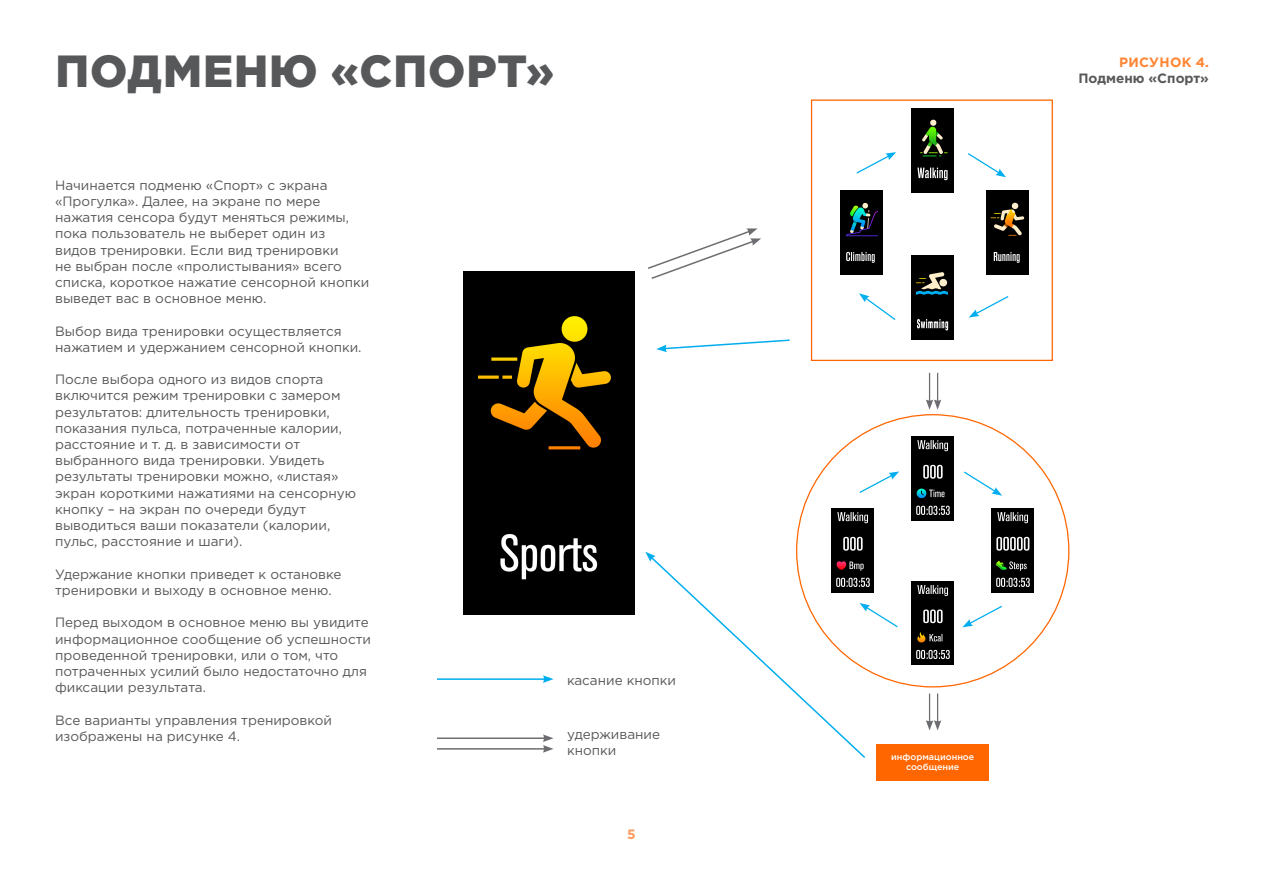
<style>
.page{position:relative;width:1263px;height:893px;background:#fff}
.page>*{position:absolute;margin:0;border:0;box-sizing:border-box;transform-origin:0 0}
.t1{font:900 45px "Gotham Pro";letter-spacing:.02em;color:#57585a}
.t2{font:13.5px/16.2px "Gotham Pro";color:#57585a}
.t3{font:700 13.5px "Gotham Pro";color:#57585a}
.t4{font:700 13.5px "Gotham Pro";letter-spacing:.02em;color:#ff8533}
.t5{font:700 13.5px "Gotham Pro";color:#ff9c59}
.t6{font:500 9px/10.8px "Gotham Pro";color:#fff;text-align:center}
</style>
<div class="page">
<img style="left:463px;top:272px;width:172px;height:342px">
<div style="left:876px;top:745px;width:113px;height:36px;background:#f60"></div>
<hr style="left:437px;top:678px;width:108px;height:2px;background:#00aeef">
<svg style="left:543px;top:675px;width:10px;height:8px"></svg>
<svg style="left:656px;top:339px;width:134px;height:13px"></svg>
<hr style="left:437px;top:737px;width:108px;height:2px;background:#6c6d70">
<hr style="left:437px;top:748px;width:108px;height:2px;background:#6c6d70">
<svg style="left:543px;top:734px;width:10px;height:19px"></svg>
<img style="left:912px;top:437px;width:42px;height:83px">
<img style="left:912px;top:581px;width:42px;height:84px">
<img style="left:832px;top:509px;width:42px;height:43px">
<img style="left:992px;top:509px;width:41px;height:84px">
<svg style="left:859px;top:471px;width:40px;height:22px"></svg>
<img style="left:840px;top:191px;width:42px;height:83px">
<img style="left:912px;top:256px;width:41px;height:84px">
<img style="left:986px;top:191px;width:42px;height:83px">
<img style="left:912px;top:108px;width:41px;height:84px">
<div style="left:811px;top:99px;width:242px;height:262px;border:1px solid #f60"></div>
<svg style="left:856px;top:152px;width:40px;height:22px"></svg>
<svg style="left:969px;top:296px;width:40px;height:21px"></svg>
<svg style="left:968px;top:153px;width:38px;height:24px"></svg>
<svg style="left:859px;top:293px;width:37px;height:27px"></svg>
<svg style="left:962px;top:605px;width:40px;height:22px"></svg>
<svg style="left:964px;top:471px;width:38px;height:25px"></svg>
<svg style="left:645px;top:552px;width:254px;height:206px"></svg>
<svg style="left:926px;top:373px;width:15px;height:37px"></svg>
<hr style="left:937px;top:693px;width:1px;height:30px;background:#6c6d70">
<hr style="left:929px;top:693px;width:1px;height:30px;background:#6c6d70">
<svg style="left:926px;top:720px;width:15px;height:10px"></svg>
<svg style="left:648px;top:228px;width:113px;height:51px"></svg>
<h1 class="t1" style="left:56px;top:45px;width:500px">ПОДМЕНЮ «СПОРТ»</h1>
<p class="t2" style="left:55px;top:177px;width:316px">Начинается подменю «Спорт» с экрана «Прогулка». Далее, на экране по мере нажатия сенсора будут меняться режимы, пока пользователь не выберет один из видов тренировки. Если вид тренировки<br>не выбран после «пролистывания» всего списка, короткое нажатие сенсорной кнопки выведет вас в основное меню.</p>
<p class="t2" style="left:55px;top:323px;width:308px">Выбор вида тренировки осуществляется нажатием и удержанием сенсорной кнопки.</p>
<p class="t2" style="left:55px;top:371px;width:303px">После выбора одного из видов спорта включится режим тренировки с замером результатов: длительность тренировки, показания пульса, потраченные калории, расстояние и т. д. в зависимости от выбранного вида тренировки. Увидеть результаты тренировки можно, «листая» экран короткими нажатиями на сенсорную кнопку – на экран по очереди будут выводиться ваши показатели (калории, пульс, расстояние и шаги).</p>
<p class="t2" style="left:55px;top:566px;width:288px">Удержание кнопки приведет к остановке тренировки и выходу в основное меню.</p>
<p class="t2" style="left:55px;top:614px;width:317px">Перед выходом в основное меню вы увидите информационное сообщение об успешности проведенной тренировки, или о том, что потраченных усилий было недостаточно для фиксации результата.</p>
<p class="t2" style="left:55px;top:712px;width:278px">Все варианты управления тренировкой изображены на рисунке 4.</p>
<p class="t2" style="left:567px;top:672px;width:111px">касание кнопки</p>
<p class="t2" style="left:567px;top:726px;width:95px">удерживание кнопки</p>
<p class="t5" style="left:627px;top:826px;width:10px">5</p>
<p class="t4" style="left:1119px;top:55px;width:91px">РИСУНОК 4.</p>
<p class="t3" style="left:1078px;top:71px;width:132px">Подменю «Спорт»</p>
<p class="t6" style="left:891px;top:751px;width:85px">информационное сообщение</p>
</div>
